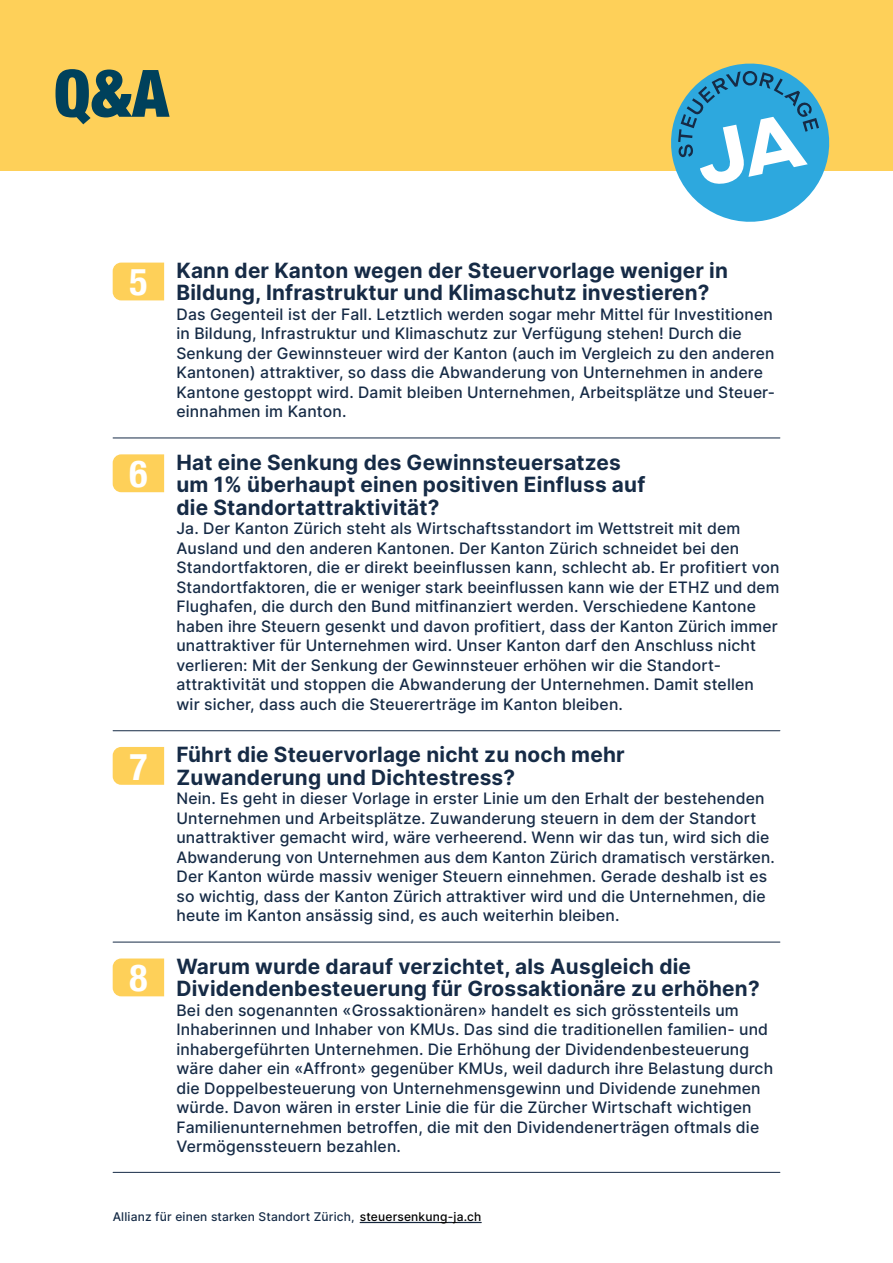
<style>
.page{position:relative;width:893px;height:1263px;background:#fff}
.page>*{position:absolute;margin:0;border:0;box-sizing:border-box;transform-origin:0 0}
.t1{font:900 condensed 65.4px "Helvetica Neue";color:#00415c}
.t2{font:700 condensed 37.5px "Helvetica Neue";color:#fff}
.t3{font:700 21px/22.5px "Inter";letter-spacing:.01em;color:#162b46}
.t4{font:500 15.75px/19.5px "Inter";letter-spacing:.01em;color:#162b46}
.t5{font:500 12px "Inter";letter-spacing:.015em;color:#162b46}
.s1{color:#000}
</style>
<div class="page">
<div style="left:0;top:0;width:893px;height:171px;background:#fed059"></div>
<svg style="left:671px;top:63px;width:159px;height:159px"></svg>
<hr style="left:360px;top:1222px;width:121px;height:1px;background:#000">
<hr style="left:360px;top:1222px;width:79px;height:1px;background:#162b46">
<svg style="left:448px;top:1222px;width:33px;height:1px"></svg>
<hr style="left:113px;top:438px;width:667px;height:1px;background:#162b46">
<hr style="left:113px;top:730px;width:667px;height:1px;background:#162b46">
<hr style="left:113px;top:942px;width:667px;height:1px;background:#162b46">
<hr style="left:113px;top:1172px;width:667px;height:1px;background:#162b46">
<div style="left:113px;top:263px;width:51px;height:37px;background:#fed059"></div>
<div style="left:113px;top:454px;width:51px;height:38px;background:#fed059"></div>
<div style="left:113px;top:747px;width:51px;height:38px;background:#fed059"></div>
<div style="left:113px;top:958px;width:51px;height:38px;background:#fed059"></div>
<h1 class="t1" style="left:54px;top:40px;width:116px">Q&amp;A</h1>
<h2 class="t2" style="left:129px;top:251px;width:19px">5</h2>
<h2 class="t2" style="left:129px;top:443px;width:19px">6</h2>
<h2 class="t2" style="left:129px;top:735px;width:19px">7</h2>
<h2 class="t2" style="left:129px;top:947px;width:19px">8</h2>
<h3 class="t3" style="left:176px;top:258px;width:553px">Kann der Kanton wegen der Steuervorlage weniger in<br>Bildung, Infrastruktur und Klimaschutz investieren?</h3>
<p class="t4" style="left:176px;top:304px;width:600px">Das Gegenteil ist der Fall. Letztlich werden sogar mehr Mittel für Investitionen in Bildung, Infrastruktur und Klimaschutz zur Verfügung stehen! Durch die Senkung der Gewinnsteuer wird der Kanton (auch im Vergleich zu den anderen Kantonen) attraktiver, so dass die Abwanderung von Unternehmen in andere Kantone gestoppt wird. Damit bleiben Unternehmen, Arbeitsplätze und Steuer&shy;einnahmen im Kanton.</p>
<h3 class="t3" style="left:176px;top:450px;width:470px">Hat eine Senkung des Gewinnsteuersatzes um 1% überhaupt einen positiven Einfluss auf die Standortattraktivität?</h3>
<p class="t4" style="left:176px;top:518px;width:605px">Ja. Der Kanton Zürich steht als Wirtschaftsstandort im Wettstreit mit dem Ausland und den anderen Kantonen. Der Kanton Zürich schneidet bei den Standortfaktoren, die er direkt beeinflussen kann, schlecht ab. Er profitiert von Standortfaktoren, die er weniger stark beeinflussen kann wie der ETHZ und dem Flughafen, die durch den Bund mitfinanziert werden. Verschiedene Kantone haben ihre Steuern gesenkt und davon profitiert, dass der Kanton Zürich immer unattraktiver für Unternehmen wird. Unser Kanton darf den Anschluss nicht verlieren: Mit der Senkung der Gewinnsteuer erhöhen wir die Standort&shy;attraktivität und stoppen die Abwanderung der Unternehmen. Damit stellen wir sicher, dass auch die Steuererträge im Kanton bleiben.</p>
<h3 class="t3" style="left:176px;top:743px;width:450px">Führt die Steuervorlage nicht zu noch mehr<br>Zuwanderung und Dichtestress?</h3>
<p class="t4" style="left:176px;top:788px;width:600px">Nein. Es geht in dieser Vorlage in erster Linie um den Erhalt der bestehenden Unternehmen und Arbeitsplätze. Zuwanderung steuern in dem der Standort unattraktiver gemacht wird, wäre verheerend. Wenn wir das tun, wird sich die Abwanderung von Unternehmen aus dem Kanton Zürich dramatisch verstärken.<br>Der Kanton würde massiv weniger Steuern einnehmen. Gerade deshalb ist es so wichtig, dass der Kanton Zürich attraktiver wird und die Unternehmen, die heute im Kanton ansässig sind, es auch weiterhin bleiben.</p>
<h3 class="t3" style="left:176px;top:954px;width:585px">Warum wurde darauf verzichtet, als Ausgleich die<br>Dividendenbesteuerung für Grossaktionäre zu erhöhen?</h3>
<p class="t4" style="left:176px;top:1000px;width:598px">Bei den sogenannten «Grossaktionären» handelt es sich grösstenteils um Inhaberinnen und Inhaber von KMUs. Das sind die traditionellen familien- und inhabergeführten Unternehmen. Die Erhöhung der Dividendenbesteuerung wäre daher ein «Affront» gegenüber KMUs, weil dadurch ihre Belastung durch die Doppelbesteuerung von Unternehmensgewinn und Dividende zunehmen würde. Davon wären in erster Linie die für die Zürcher Wirtschaft wichtigen Familienunternehmen betroffen, die mit den Dividendenerträgen oftmals die Vermögenssteuern bezahlen.</p>
<p class="t5" style="left:113px;top:1207px;width:370px">Allianz für einen starken Standort Zürich, <span class="s1">steuersenkung-ja.ch</span></p>
</div>
